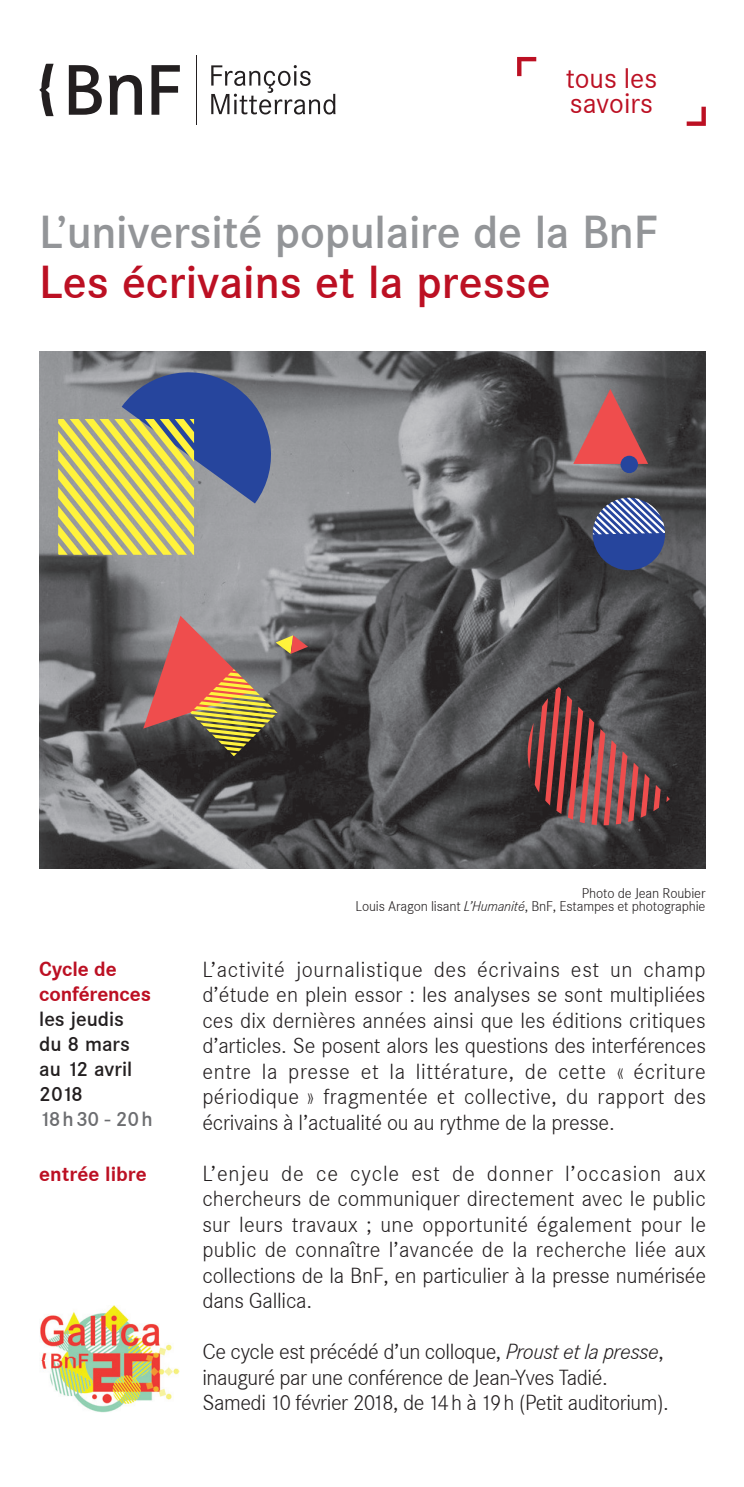
<style>
.page{position:relative;width:744px;height:1487px;background:#fff}
.page>*{position:absolute;margin:0;border:0;box-sizing:border-box;transform-origin:0 0}
.t1{font:500 45px "Corporate SBQ";letter-spacing:-.005em;color:#939598}
.t2{font:500 45px "Corporate SBQ";color:#bc1023}
.t3{font:27.5px/25px "Corporate SBQ";color:#bc1023}
.t4{font:300 21.25px/25.5px "Corporate SBQ";letter-spacing:-.02em;color:#231f20;text-align:justify}
.t5{font:700 20px/25px "Corporate SBQ";letter-spacing:-.01em;color:#bc1023}
.t6{font:500 20px/25px "Corporate SBQ";color:#231f20}
.t7{font:500 20px "Corporate SBQ";color:#6c6d70}
.t8{font:300 13.75px/13.8px "Corporate SBQ";letter-spacing:-.01em;color:#231f20;text-align:right}
.s1{font-style:italic}
</style>
<div class="page">
<img style="left:39px;top:351px;width:666px;height:518px">
<svg style="left:526px;top:687px;width:143px;height:138px;background:#6b4345"></svg>
<svg style="left:58px;top:361px;width:224px;height:194px;background:#959a82"></svg>
<svg style="left:573px;top:389px;width:75px;height:75px;background:#ae6061"></svg>
<div style="left:620px;top:456px;width:18px;height:17px;background:#26459d;border-radius:50%"></div>
<div style="left:592px;top:498px;width:73px;height:72px;background:#26459d;border-radius:50%"></div>
<svg style="left:592px;top:498px;width:73px;height:36px"></svg>
<svg style="left:143px;top:616px;width:165px;height:140px;background:#926c5b"></svg>
<img style="left:40px;top:1305px;width:139px;height:108px">
<svg style="left:517px;top:57px;width:19px;height:19px"></svg>
<svg style="left:686px;top:107px;width:19px;height:19px"></svg>
<svg style="left:211px;top:65px;width:124px;height:50px"></svg>
<hr style="left:196px;top:55px;width:1px;height:69px;background:#231f20">
<svg style="left:39px;top:64px;width:141px;height:52px"></svg>
<p class="t3" style="left:565px;top:67px;width:93px">tous les savoirs</p>
<h1 class="t1" style="left:39px;top:205px;width:619px">L’université populaire de la BnF</h1>
<h1 class="t2" style="left:39px;top:255px;width:513px">Les écrivains et la presse</h1>
<p class="t5" style="left:39px;top:957px;width:113px">Cycle de conférences</p>
<p class="t6" style="left:39px;top:1007px;width:94px">les jeudis du 8 mars au 12 avril<br>2018</p>
<p class="t7" style="left:39px;top:1107px;width:115px">18 h 30 - 20 h</p>
<p class="t5" style="left:39px;top:1162px;width:109px">entrée libre</p>
<p class="t8" style="left:355px;top:886px;width:351px">Photo de Jean Roubier<br>Louis Aragon lisant <span class="s1">L’Humanité</span>, BnF, Estampes et photographie</p>
<p class="t4" style="left:202px;top:957px;width:505px">L’activité journalistique des écrivains est un champ d’étude en plein essor : les analyses se sont multipliées ces dix dernières années ainsi que les éditions critiques d’articles. Se posent alors les questions des interférences entre la presse et la littérature, de cette « écriture périodique » fragmentée et collective, du rapport des écrivains à l’actualité ou au rythme de la presse.</p>
<p class="t4" style="left:202px;top:1161px;width:505px">L’enjeu de ce cycle est de donner l’occasion aux chercheurs de communiquer directement avec le public sur leurs travaux ; une opportunité également pour le public de connaître l’avancée de la recherche liée aux collections de la BnF, en particulier à la presse numérisée dans Gallica.</p>
<p class="t4" style="left:202px;top:1339px;width:468px;text-align:left">Ce cycle est précédé d’un colloque, <span class="s1">Proust et la presse</span>, inauguré par une conférence de Jean-Yves Tadié.<br>Samedi 10 février 2018, de 14h à 19h (Petit auditorium).</p>
</div>
